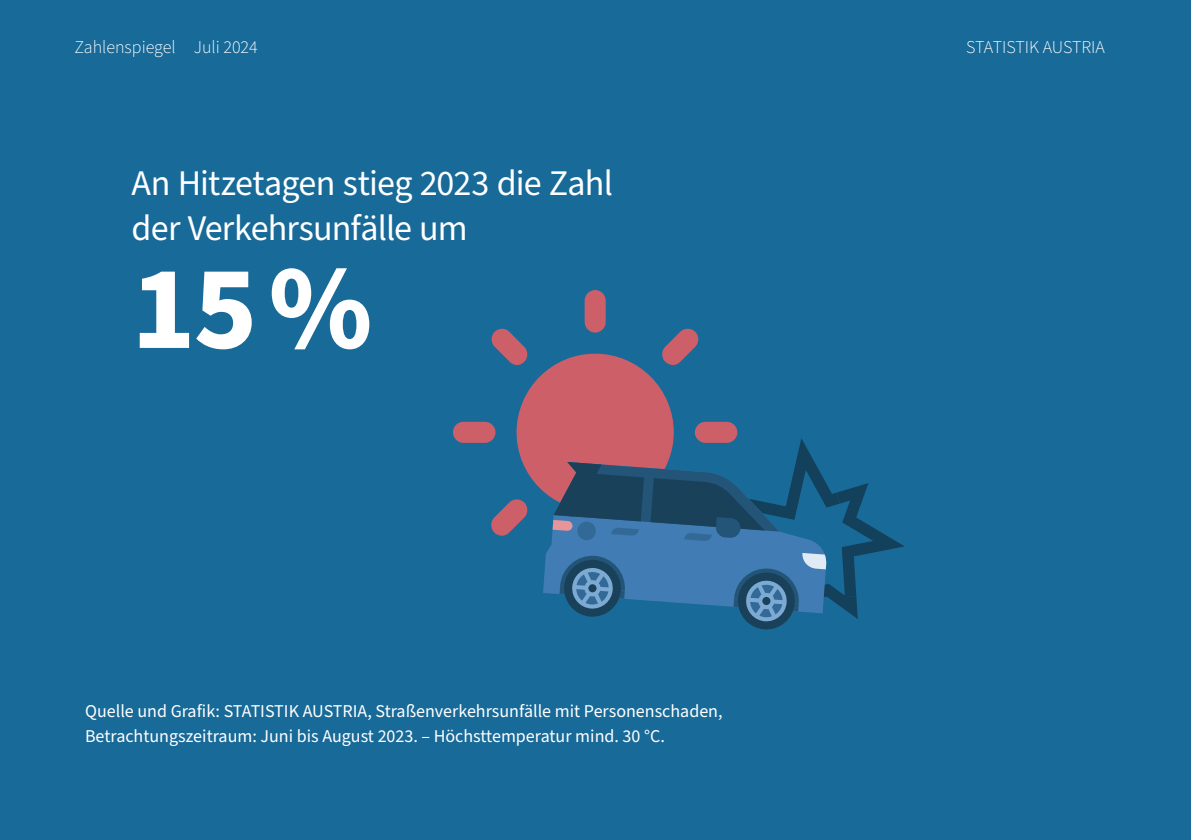
<style>
.page{position:relative;width:1191px;height:840px;background:#fff}
.page>*{position:absolute;margin:0;border:0;box-sizing:border-box;transform-origin:0 0}
.t1{font:700 120px "Source Sans Pro";color:#fff}
.t2{font:36px/45px "Source Sans Pro";letter-spacing:-.025em;color:#fff}
.Kern_Quellenangabe_-_Schon_gewusst{font:18px/25px "Source Sans Pro";color:#fff}
.t3{font:300 18px "Source Sans Pro";color:#fff}
</style>
<div class="page">
<div style="left:0;top:0;width:1191px;height:839px;background:#186a99"></div>
<div style="left:516px;top:353px;width:158px;height:157px;background:#cd5f69;border-radius:50%"></div>
<div style="left:584px;top:290px;width:21px;height:42px;background:#cd5f69;border-radius:11px"></div>
<div style="left:453px;top:421px;width:42px;height:21px;background:#cd5f69;border-radius:11px"></div>
<svg style="left:695px;top:421px;width:42px;height:21px"></svg>
<svg style="left:491px;top:328px;width:37px;height:37px"></svg>
<svg style="left:491px;top:499px;width:37px;height:36px"></svg>
<svg style="left:662px;top:328px;width:37px;height:37px"></svg>
<svg style="left:543px;top:491px;width:9px;height:103px"></svg>
<svg style="left:552px;top:422px;width:353px;height:208px"></svg>
<p class="t3" style="left:75px;top:35px;width:185px">Zahlenspiegel Juli 2024</p>
<p class="t3" style="left:966px;top:35px;width:140px">STATISTIK AUSTRIA</p>
<p class="t2" style="left:132px;top:161px;width:483px">An Hitzetagen stieg 2023 die Zahl der Verkehrsunfälle um</p>
<p class="t1" style="left:132px;top:226px;width:242px">15%</p>
<p class="Kern_Quellenangabe_-_Schon_gewusst" style="left:85px;top:698px;width:639px">Quelle und Grafik: STATISTIK AUSTRIA, Straßenverkehrsunfälle mit Personenschaden,<br>Betrachtungszeitraum: Juni bis August 2023. – Höchsttemperatur mind. 30 °C.</p>
</div>
